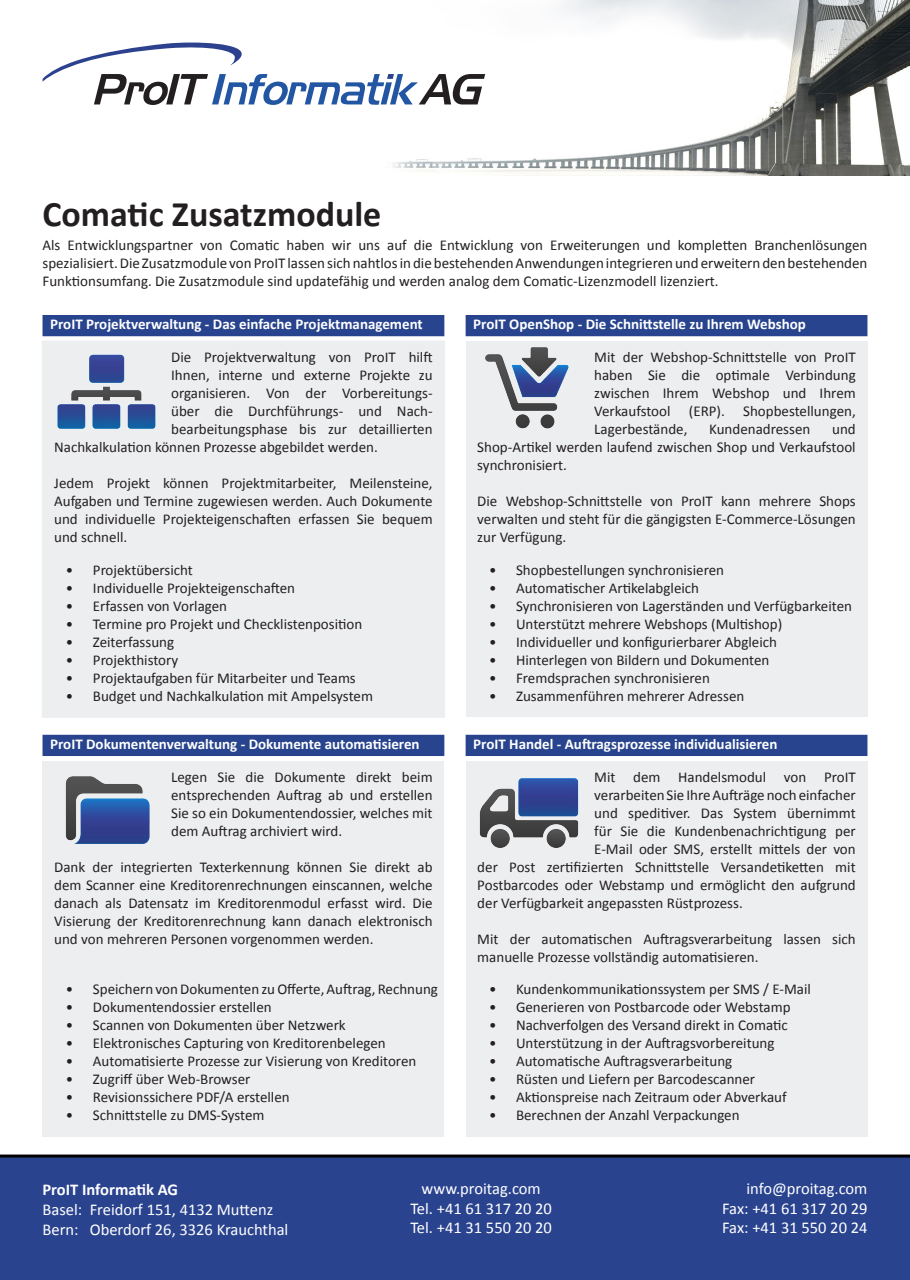
<style>
.page{position:relative;width:910px;height:1280px;background:#fff}
.page>*{position:absolute;margin:0;border:0;box-sizing:border-box;transform-origin:0 0}
.t1{font:700 36px "Calibri";color:#231f20}
.t2{font:16.5px "Calibri";color:#fff}
.t3{font:700 16.5px "Calibri";color:#fff}
.t4{font:15px/18px "Calibri";color:#231f20;text-align:justify}
.t5{font:700 15px "Calibri";color:#fff}
</style>
<div class="page">
<div style="left:43px;top:315px;width:401px;height:21px;background:#28448e"></div>
<div style="left:42px;top:340px;width:403px;height:378px;background:#edeef0"></div>
<img style="left:392px;top:0;width:518px;height:175px">
<svg style="left:43px;top:43px;width:442px;height:62px"></svg>
<div style="left:0;top:1157px;width:910px;height:123px;background:#2a438f"></div>
<hr style="left:0;top:1154px;width:910px;height:3px;background:#000001">
<img style="left:57px;top:354px;width:99px;height:75px">
<div style="left:466px;top:315px;width:401px;height:21px;background:#28448e"></div>
<div style="left:466px;top:341px;width:401px;height:376px;background:#edeef0"></div>
<img style="left:485px;top:348px;width:84px;height:81px">
<div style="left:466px;top:735px;width:401px;height:21px;background:#28448e"></div>
<div style="left:466px;top:761px;width:401px;height:376px;background:#edeef0"></div>
<img style="left:479px;top:778px;width:100px;height:70px">
<div style="left:43px;top:735px;width:401px;height:21px;background:#28448e"></div>
<div style="left:43px;top:761px;width:401px;height:376px;background:#edeef0"></div>
<img style="left:65px;top:776px;width:85px;height:68px">
<p class="t1" style="left:43px;top:188px;width:340px">Comatic Zusatzmodule</p>
<p class="t4" style="left:43px;top:235px;width:826px">Als Entwicklungspartner von Comatic haben wir uns auf die Entwicklung von Erweiterungen und kompletten Branchenlösungen spezialisiert. Die Zusatzmodule von ProIT lassen sich nahtlos in die bestehenden Anwendungen integrieren und erweitern den bestehenden Funktionsumfang. Die Zusatzmodule sind updatefähig und werden analog dem Comatic-Lizenzmodell lizenziert.</p>
<p class="t5" style="left:50px;top:313px;width:374px">ProIT Projektverwaltung - Das einfache Projektmanagement</p>
<p class="t4" style="left:171px;top:348px;width:263px">Die Projektverwaltung von ProIT hilft</p>
<p class="t4" style="left:171px;top:366px;width:263px">Ihnen, interne und externe Projekte zu</p>
<p class="t4" style="left:171px;top:384px;width:263px">organisieren. Von der Vorbereitungs-</p>
<p class="t4" style="left:171px;top:402px;width:263px">über die Durchführungs- und Nach-</p>
<p class="t4" style="left:171px;top:420px;width:263px">bearbeitungsphase bis zur detaillierten</p>
<p class="t4" style="left:54px;top:438px;width:325px">Nachkalkulation können Prozesse abgebildet werden.</p>
<p class="t4" style="left:54px;top:474px;width:380px">Jedem Projekt können Projektmitarbeiter, Meilensteine, Aufgaben und Termine zugewiesen werden. Auch Dokumente und individuelle Projekteigenschaften erfassen Sie bequem und schnell.</p>
<p class="t4" style="left:66px;top:560px;width:129px">• Projektübersicht</p>
<p class="t4" style="left:66px;top:578px;width:231px">• Individuelle Projekteigenschaften</p>
<p class="t4" style="left:66px;top:596px;width:163px">• Erfassen von Vorlagen</p>
<p class="t4" style="left:66px;top:614px;width:298px">• Termine pro Projekt und Checklistenposition</p>
<p class="t4" style="left:66px;top:632px;width:110px">• Zeiterfassung</p>
<p class="t4" style="left:66px;top:650px;width:114px">• Projekthistory</p>
<p class="t4" style="left:66px;top:668px;width:291px">• Projektaufgaben für Mitarbeiter und Teams</p>
<p class="t4" style="left:66px;top:686px;width:309px">• Budget und Nachkalkulation mit Ampelsystem</p>
<p class="t5" style="left:50px;top:733px;width:371px">ProIT Dokumentenverwaltung - Dokumente automatisieren</p>
<p class="t4" style="left:171px;top:767px;width:263px">Legen Sie die Dokumente direkt beim entsprechenden Auftrag ab und erstellen Sie so ein Dokumentendossier, welches mit dem Auftrag archiviert wird.</p>
<p class="t4" style="left:54px;top:857px;width:380px">Dank der integrierten Texterkennung können Sie direkt ab dem Scanner eine Kreditorenrechnungen einscannen, welche danach als Datensatz im Kreditorenmodul erfasst wird. Die Visierung der Kreditorenrechnung kann danach elektronisch und von mehreren Personen vorgenommen werden.</p>
<p class="t4" style="left:66px;top:980px;width:374px">• Speichern von Dokumenten zu Offerte, Auftrag, Rechnung</p>
<p class="t4" style="left:66px;top:998px;width:207px">• Dokumentendossier erstellen</p>
<p class="t4" style="left:66px;top:1016px;width:281px">• Scannen von Dokumenten über Netzwerk</p>
<p class="t4" style="left:66px;top:1034px;width:321px">• Elektronisches Capturing von Kreditorenbelegen</p>
<p class="t4" style="left:66px;top:1052px;width:352px">• Automatisierte Prozesse zur Visierung von Kreditoren</p>
<p class="t4" style="left:66px;top:1070px;width:186px">• Zugriff über Web-Browser</p>
<p class="t4" style="left:66px;top:1088px;width:225px">• Revisionssichere PDF/A erstellen</p>
<p class="t4" style="left:66px;top:1106px;width:200px">• Schnittstelle zu DMS-System</p>
<p class="t5" style="left:473px;top:313px;width:334px">ProIT OpenShop - Die Schnittstelle zu Ihrem Webshop</p>
<p class="t4" style="left:594px;top:348px;width:263px">Mit der Webshop-Schnittstelle von ProIT haben Sie die optimale Verbindung zwischen Ihrem Webshop und Ihrem Verkaufstool (ERP). Shopbestellungen, Lagerbestände,</p>
<p class="t4" style="left:477px;top:420px;width:380px;text-indent:355px">und Shop-Artikel werden laufend zwischen Shop und Verkaufstool synchronisiert.</p>
<p class="t4" style="left:477px;top:492px;width:380px">Die Webshop-Schnittstelle von ProIT kann mehrere Shops verwalten und steht für die gängigsten E-Commerce-Lösungen zur Verfügung.</p>
<p class="t4" style="left:709px;top:420px;width:103px">Kundenadressen</p>
<p class="t4" style="left:489px;top:560px;width:237px">• Shopbestellungen synchronisieren</p>
<p class="t4" style="left:489px;top:578px;width:212px">• Automatischer Artikelabgleich</p>
<p class="t4" style="left:489px;top:596px;width:365px">• Synchronisieren von Lagerständen und Verfügbarkeiten</p>
<p class="t4" style="left:489px;top:614px;width:295px">• Unterstützt mehrere Webshops (Multishop)</p>
<p class="t4" style="left:489px;top:632px;width:290px">• Individueller und konfigurierbarer Abgleich</p>
<p class="t4" style="left:489px;top:650px;width:282px">• Hinterlegen von Bildern und Dokumenten</p>
<p class="t4" style="left:489px;top:668px;width:222px">• Fremdsprachen synchronisieren</p>
<p class="t4" style="left:489px;top:686px;width:257px">• Zusammenführen mehrerer Adressen</p>
<p class="t5" style="left:473px;top:733px;width:306px">ProIT Handel - Auftragsprozesse individualisieren</p>
<p class="t4" style="left:594px;top:767px;width:263px">Mit dem Handelsmodul von ProIT</p>
<p class="t4" style="left:594px;top:785px;width:263px">verarbeiten Sie Ihre Aufträge noch einfacher</p>
<p class="t4" style="left:594px;top:803px;width:263px">und speditiver. Das System übernimmt</p>
<p class="t4" style="left:594px;top:821px;width:263px">für Sie die Kundenbenachrichtigung per</p>
<p class="t4" style="left:594px;top:839px;width:263px">E-Mail oder SMS, erstellt mittels der von</p>
<p class="t4" style="left:477px;top:857px;width:380px">der Post zertifizierten Schnittstelle Versandetiketten mit</p>
<p class="t4" style="left:477px;top:875px;width:380px">Postbarcodes oder Webstamp und ermöglicht den aufgrund</p>
<p class="t4" style="left:477px;top:893px;width:267px">der Verfügbarkeit angepassten Rüstprozess.</p>
<p class="t4" style="left:477px;top:929px;width:380px">Mit der automatischen Auftragsverarbeitung lassen sich manuelle Prozesse vollständig automatisieren.</p>
<p class="t4" style="left:489px;top:980px;width:323px">• Kundenkommunikationssystem per SMS / E-Mail</p>
<p class="t4" style="left:489px;top:998px;width:303px">• Generieren von Postbarcode oder Webstamp</p>
<p class="t4" style="left:489px;top:1016px;width:300px">• Nachverfolgen des Versand direkt in Comatic</p>
<p class="t4" style="left:489px;top:1034px;width:287px">• Unterstützung in der Auftragsvorbereitung</p>
<p class="t4" style="left:489px;top:1052px;width:245px">• Automatische Auftragsverarbeitung</p>
<p class="t4" style="left:489px;top:1070px;width:268px">• Rüsten und Liefern per Barcodescanner</p>
<p class="t4" style="left:489px;top:1088px;width:299px">• Aktionspreise nach Zeitraum oder Abverkauf</p>
<p class="t4" style="left:489px;top:1106px;width:252px">• Berechnen der Anzahl Verpackungen</p>
<p class="t3" style="left:43px;top:1178px;width:137px">ProIT Informatik AG</p>
<p class="t2" style="left:43px;top:1198px;width:232px">Basel: Freidorf 151, 4132 Muttenz</p>
<p class="t2" style="left:43px;top:1218px;width:247px">Bern: Oberdorf 26, 3326 Krauchthal</p>
<p class="t2" style="left:422px;top:1177px;width:121px">www.proitag.com</p>
<p class="t2" style="left:410px;top:1196px;width:143px">Tel. +41 61 317 20 20</p>
<p class="t2" style="left:410px;top:1216px;width:143px">Tel. +41 31 550 20 20</p>
<p class="t2" style="left:746px;top:1177px;width:123px">info@proitag.com</p>
<p class="t2" style="left:722px;top:1196px;width:147px">Fax: +41 61 317 20 29</p>
<p class="t2" style="left:722px;top:1216px;width:147px">Fax: +41 31 550 20 24</p>
</div>
